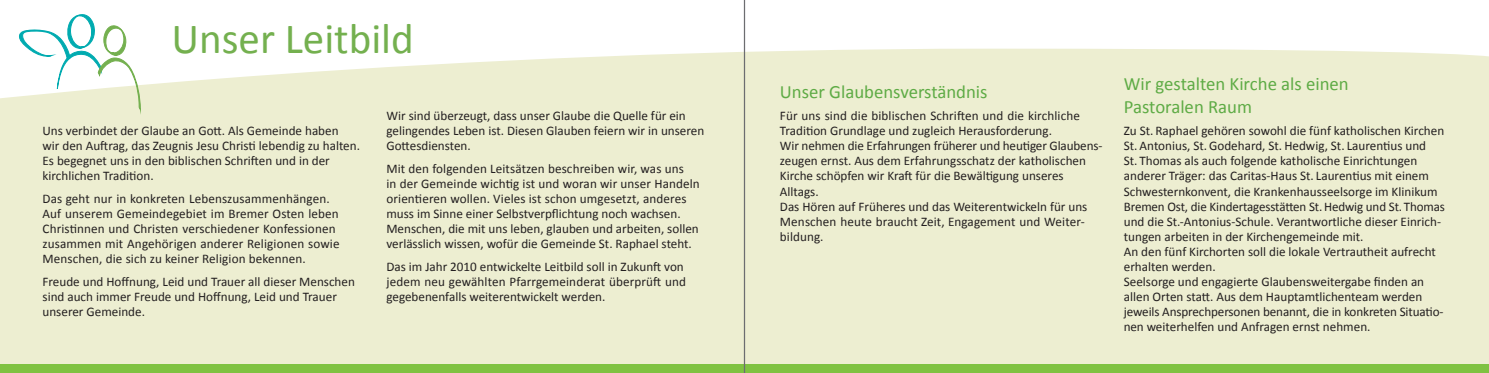
<style>
.page{position:relative;width:1489px;height:373px;background:#fff}
.page>*{position:absolute;margin:0;border:0;box-sizing:border-box;transform-origin:0 0}
.t1{font:43.12px "Calibri";color:#74b04f}
.t2{font:18.75px/22.5px "Calibri";color:#5eab45}
.t3{font:13.12px/15px "Calibri";color:#231f20}
</style>
<div class="page">
<div style="left:102px;top:49px;width:1386px;height:314px;background:#edeed1"></div>
<div style="left:0;top:363px;width:1488px;height:9px;background:#7fc241"></div>
<div style="left:0;top:96px;width:102px;height:268px;background:#edeed1"></div>
<svg style="left:18px;top:14px;width:123px;height:153px"></svg>
<hr style="left:743px;top:0;width:2px;height:372px;background:#6c6d70">
<h1 class="t1" style="left:171px;top:11px;width:244px">Unser Leitbild</h1>
<p class="t3" style="left:43px;top:123px;width:319px">Uns verbindet der Glaube an Gott. Als Gemeinde haben<br>wir den Auftrag, das Zeugnis Jesu Christi lebendig zu halten.<br>Es begegnet uns in den biblischen Schriften und in der kirchlichen Tradition.</p>
<p class="t3" style="left:43px;top:190px;width:298px">Das geht nur in konkreten Lebenszusammenhängen.<br>Auf unserem Gemeindegebiet im Bremer Osten leben Christinnen und Christen verschiedener Konfessionen zusammen mit Angehörigen anderer Religionen sowie Menschen, die sich zu keiner Religion bekennen.</p>
<p class="t3" style="left:43px;top:273px;width:314px">Freude und Hoffnung, Leid und Trauer all dieser Menschen sind auch immer Freude und Hoffnung, Leid und Trauer unserer Gemeinde.</p>
<p class="t3" style="left:386px;top:108px;width:319px">Wir sind überzeugt, dass unser Glaube die Quelle für ein gelingendes Leben ist. Diesen Glauben feiern wir in unseren<br>Gottesdiensten.</p>
<p class="t3" style="left:386px;top:160px;width:315px">Mit den folgenden Leitsätzen beschreiben wir, was uns<br>in der Gemeinde wichtig ist und woran wir unser Handeln orientieren wollen. Vieles ist schon umgesetzt, anderes muss im Sinne einer Selbstverpflichtung noch wachsen.<br>Menschen, die mit uns leben, glauben und arbeiten, sollen verlässlich wissen, wofür die Gemeinde St. Raphael steht.</p>
<p class="t3" style="left:386px;top:258px;width:301px">Das im Jahr 2010 entwickelte Leitbild soll in Zukunft von jedem neu gewählten Pfarrgemeinderat überprüft und gegebenenfalls weiterentwickelt werden.</p>
<h2 class="t2" style="left:780px;top:79px;width:209px">Unser Glaubensverständnis</h2>
<p class="t3" style="left:780px;top:108px;width:324px">Für uns sind die biblischen Schriften und die kirchliche Tradi------tion Grundlage und zugleich Herausforderung.<br>Wir nehmen die Erfahrungen früherer und heutiger Glaubens&shy;zeugen ernst. Aus dem Erfahrungsschatz der katholischen Kirche schöpfen wir Kraft für die Bewältigung unseres Alltags.<br>Das Hören auf Früheres und das Weiterentwickeln für uns Menschen heute braucht Zeit, Engagement und Weiter&shy;bildung.</p>
<h2 class="t2" style="left:1123px;top:72px;width:226px">Wir gestalten Kirche als einen<br>Pastoralen Raum</h2>
<p class="t3" style="left:1123px;top:123px;width:322px">Zu St. Raphael gehören sowohl die fünf katholischen Kirchen St. Antonius, St. Godehard, St. Hedwig, St. Laurentius und<br>St. Thomas als auch folgende katholische Einrichtungen anderer Träger: das Caritas-Haus St. Laurentius mit einem Schwesternkonvent, die Krankenhausseelsorge im Klinikum Bremen Ost, die Kindertagesstätten St. Hedwig und St. Thomas und die St.-Antonius-Schule. Verantwortliche dieser Einrich&shy;tungen arbeiten in der Kirchengemeinde mit.<br>An den fünf Kirchorten soll die lokale Vertrautheit aufrecht erhalten werden.<br>Seelsorge und engagierte Glaubensweitergabe finden an allen Orten statt. Aus dem Hauptamtlichenteam werden jeweils Ansprechpersonen benannt, die in konkreten Situatio&shy;nen weiterhelfen und Anfragen ernst nehmen.</p>
</div>
